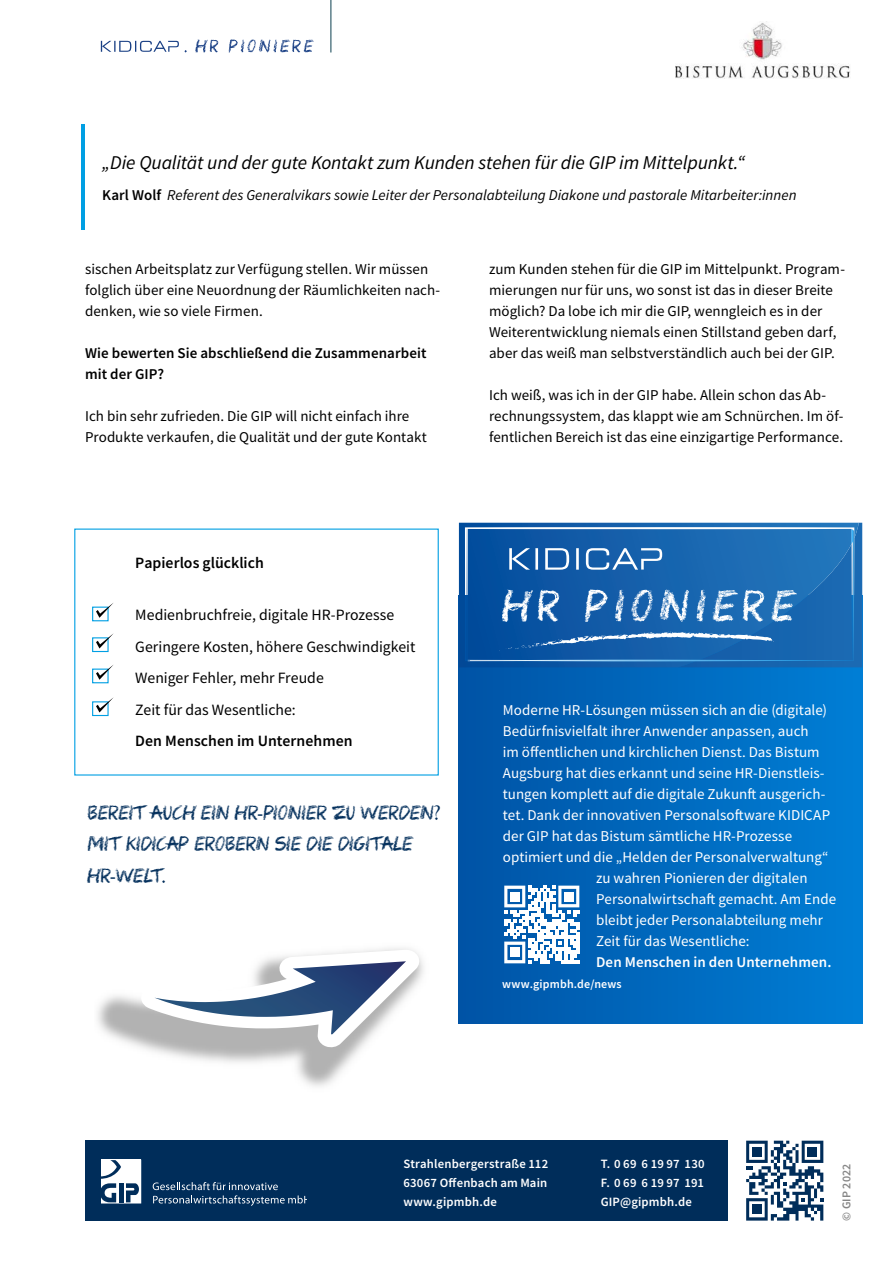
<style>
.page{position:relative;width:893px;height:1263px;background:#fff}
.page>*{position:absolute;margin:0;border:0;box-sizing:border-box;transform-origin:0 0}
.Fließtext{font:21px/31.5px "Colored Crayons";letter-spacing:.005em;color:#002d5a}
.Fließtext-2{font:italic 19.5px "Source Sans Pro";letter-spacing:-.01em;color:#000}
.Fragen{font:15.75px "Source Sans Pro";color:#000}
.Fragen-2{font:600 15.75px "Source Sans Pro";letter-spacing:.005em;color:#000}
.Fließtext-3{font:15px/21px "Source Sans Pro";color:#000}
.Fließtext-4{font:15px "Source Sans Pro";color:#fff}
.Fließtext-5{font:italic 15px "Source Sans Pro";color:#000}
.Fließtext-6{font:600 15px/21px "Source Sans Pro";letter-spacing:.005em;color:#000}
.Fließtext-7{font:600 15px "Source Sans Pro";letter-spacing:.01em;color:#fff}
.Fußnote_Weiß{font:600 12.75px "Source Sans Pro";letter-spacing:.015em;color:#fff}
.Fußnote_Schwarz{font:600 12px "Source Sans Pro";letter-spacing:.015em;color:#fff}
.Fußnote_Grau{font:600 12px "Source Sans Pro";letter-spacing:.01em;color:#878787}
.s1{font-weight:600;font-style:normal}
</style>
<div class="page">
<div style="left:458px;top:595px;width:404px;height:429px;background:linear-gradient(to right,#0153a5,#007ed5)"></div>
<img style="left:675px;top:23px;width:175px;height:56px">
<svg style="left:101px;top:41px;width:78px;height:11px"></svg>
<svg style="left:197px;top:39px;width:34px;height:13px"></svg>
<hr style="left:331px;top:0;width:1px;height:52px;background:#0b4050">
<svg style="left:140px;top:949px;width:280px;height:99px"></svg>
<div style="left:85px;top:1141px;width:643px;height:80px;background:#002d5a"></div>
<svg style="left:153px;top:1182px;width:153px;height:24px"></svg>
<svg style="left:101px;top:1159px;width:40px;height:44px"></svg>
<svg style="left:746px;top:1141px;width:77px;height:79px"></svg>
<div style="left:92px;top:607px;width:17px;height:14px;border:1px solid #009fe3"></div>
<svg style="left:96px;top:603px;width:17px;height:15px"></svg>
<div style="left:92px;top:637px;width:17px;height:15px;border:1px solid #009fe3"></div>
<svg style="left:96px;top:633px;width:18px;height:15px"></svg>
<div style="left:92px;top:668px;width:17px;height:15px;border:1px solid #009fe3"></div>
<svg style="left:96px;top:665px;width:17px;height:15px"></svg>
<div style="left:92px;top:701px;width:17px;height:15px;border:1px solid #009fe3"></div>
<svg style="left:96px;top:697px;width:18px;height:15px"></svg>
<svg style="left:504px;top:886px;width:75px;height:77px"></svg>
<div style="left:510px;top:948px;width:9px;height:9px;background:#fff"></div>
<svg style="left:459px;top:523px;width:40px;height:144px;background:#2162a8"></svg>
<div style="left:468px;top:530px;width:31px;height:131px;background:#014c9c"></div>
<img style="left:470px;top:660px;width:29px;height:1px">
<svg style="left:499px;top:523px;width:363px;height:144px;background:#2b71b5"></svg>
<hr style="left:82px;top:124px;width:3px;height:106px;background:#009fe3">
<p class="Fließtext-2" style="left:102px;top:150px;width:644px">„Die Qualität und der gute Kontakt zum Kunden stehen für die GIP im Mittelpunkt.“</p>
<p class="Fließtext-5" style="left:102px;top:185px;width:696px"><span class="s1">Karl Wolf</span> Referent des Generalvikars sowie Leiter der Personalabteilung Diakone und pastorale Mitarbeiter:innen</p>
<p class="Fließtext-3" style="left:85px;top:258px;width:357px">sischen Arbeitsplatz zur Verfügung stellen. Wir müssen folglich über eine Neuordnung der Räumlichkeiten nach&shy;denken, wie so viele Firmen.</p>
<p class="Fließtext-6" style="left:85px;top:342px;width:343px">Wie bewerten Sie abschließend die Zusammenarbeit mit der GIP?</p>
<p class="Fließtext-3" style="left:85px;top:405px;width:343px">Ich bin sehr zufrieden. Die GIP will nicht einfach ihre<br>Produkte verkaufen, die Qualität und der gute Kontakt</p>
<p class="Fragen-2" style="left:135px;top:552px;width:130px">Papierlos glücklich</p>
<p class="Fragen" style="left:135px;top:605px;width:261px">Medienbruchfreie, digitale HR-Prozesse</p>
<p class="Fragen" style="left:135px;top:636px;width:282px">Geringere Kosten, höhere Geschwindigkeit</p>
<p class="Fragen" style="left:135px;top:668px;width:190px">Weniger Fehler, mehr Freude</p>
<p class="Fragen" style="left:135px;top:699px;width:162px">Zeit für das Wesentliche:</p>
<p class="Fragen-2" style="left:135px;top:730px;width:219px">Den Menschen im Unternehmen</p>
<p class="Fließtext" style="left:88px;top:797px;width:355px">BEREIT AUCH EIN HR-PIONIER ZU WERDEN?<br>MIT KIDICAP EROBERN SIE DIE DIGITALE<br>HR-WELT.</p>
<p class="Fließtext-3" style="left:489px;top:258px;width:357px">zum Kunden stehen für die GIP im Mittelpunkt. Program&shy;mierungen nur für uns, wo sonst ist das in dieser Breite möglich? Da lobe ich mir die GIP, wenngleich es in der Weiterentwicklung niemals einen Stillstand geben darf, aber das weiß man selbstverständlich auch bei der GIP.</p>
<p class="Fließtext-3" style="left:489px;top:384px;width:356px">Ich weiß, was ich in der GIP habe. Allein schon das Ab&shy;rechnungssystem, das klappt wie am Schnürchen. Im öf&shy;fentlichen Bereich ist das eine einzigartige Performance.</p>
<p class="Fließtext-4" style="left:503px;top:700px;width:326px">Moderne HR-Lösungen müssen sich an die (digitale)</p>
<p class="Fließtext-4" style="left:503px;top:721px;width:307px">Bedürfnisvielfalt ihrer Anwender anpassen, auch</p>
<p class="Fließtext-4" style="left:503px;top:742px;width:318px">im öffentlichen und kirchlichen Dienst. Das Bistum</p>
<p class="Fließtext-4" style="left:503px;top:763px;width:323px">Augsburg hat dies erkannt und seine HR-Dienstleis-</p>
<p class="Fließtext-4" style="left:503px;top:784px;width:324px">tungen komplett auf die digitale Zukunft ausgerich-</p>
<p class="Fließtext-4" style="left:503px;top:805px;width:329px">tet. Dank der innovativen Personalsoftware KIDICAP</p>
<p class="Fließtext-4" style="left:503px;top:826px;width:291px">der GIP hat das Bistum sämtliche HR-Prozesse</p>
<p class="Fließtext-4" style="left:503px;top:847px;width:327px">optimiert und die „Helden der Personalverwaltung“</p>
<p class="Fließtext-4" style="left:596px;top:868px;width:213px">zu wahren Pionieren der digitalen</p>
<p class="Fließtext-4" style="left:596px;top:889px;width:242px">Personalwirtschaft gemacht. Am Ende</p>
<p class="Fließtext-4" style="left:596px;top:910px;width:228px">bleibt jeder Personalabteilung mehr</p>
<p class="Fließtext-4" style="left:596px;top:931px;width:155px">Zeit für das Wesentliche:</p>
<p class="Fließtext-7" style="left:596px;top:952px;width:237px">Den Menschen in den Unternehmen.</p>
<p class="Fußnote_Schwarz" style="left:502px;top:976px;width:121px">www.gipmbh.de/news</p>
<p class="Fußnote_Weiß" style="left:403px;top:1155px;width:146px">Strahlenbergerstraße 112</p>
<p class="Fußnote_Weiß" style="left:403px;top:1174px;width:145px">63067 Offenbach am Main</p>
<p class="Fußnote_Weiß" style="left:403px;top:1193px;width:95px">www.gipmbh.de</p>
<p class="Fußnote_Weiß" style="left:601px;top:1155px;width:106px">T. 0 69 6 19 97 130</p>
<p class="Fußnote_Weiß" style="left:601px;top:1174px;width:105px">F. 0 69 6 19 97 191</p>
<p class="Fußnote_Weiß" style="left:601px;top:1193px;width:93px">GIP@gipmbh.de</p>
<p class="Fußnote_Grau" style="left:839px;top:1221px;width:59px;rotate:-90deg">© GIP 2022</p>
</div>
